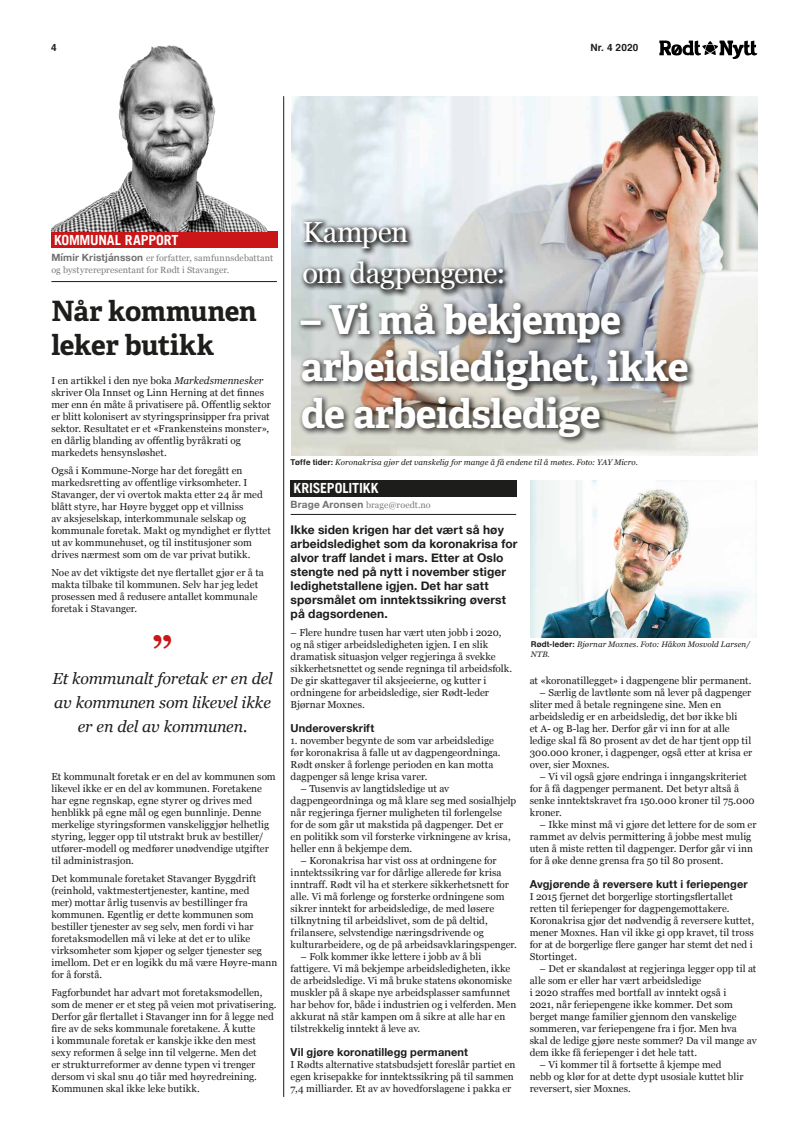
<style>
.page{position:relative;width:794px;height:1134px;background:#fff}
.page>*{position:absolute;margin:0;border:0;box-sizing:border-box;transform-origin:0 0}
.t1{font:700 40px/47px "Adelle Basic";letter-spacing:-.02em;color:#fff}
.t2{font:700 40px "Georgia";color:#ca1618}
.t3{font:29px/41.1px "Georgia";letter-spacing:-.025em;color:#fff}
.t4{font:700 28px/33.6px "Adelle Basic";letter-spacing:-.01em;color:#1d1d1b}
.t5{font:italic 16px/24px "Georgia";letter-spacing:-.01em;color:#1d1d1b;text-align:center}
.t6{font:700 14px "Trade Gothic LT";letter-spacing:-.005em;color:#fff}
.t7{font:700 12px/14px "Helvetica Neue";letter-spacing:.005em;color:#1d1d1b}
.t8{font:700 11px "Helvetica Neue";letter-spacing:.01em;color:#1d1d1b}
.t9{font:10px/12px "Georgia";letter-spacing:.005em;color:#1d1d1b}
.t10{font:700 10px "Helvetica";letter-spacing:.015em;color:#1d1d1b}
.t11{font:9px/12px "Georgia";letter-spacing:.01em;color:#7c7c7c}
.t12{font:italic 8px/10px "Georgia";letter-spacing:.01em;color:#1d1d1b}
.s1{font-family:"Helvetica Neue";font-weight:700;font-size:10px;color:#70706f}
.s2{font-style:italic}
.s3{font-family:"Helvetica";font-weight:700;font-style:normal}
</style>
<div class="page">
<svg style="left:659px;top:41px;width:98px;height:18px"></svg>
<hr style="left:283px;top:96px;width:1px;height:1001px;background:#1d1d1b">
<img style="left:291px;top:96px;width:466px;height:360px">
<div style="left:291px;top:480px;width:225px;height:16px;background:#1d1d1b"></div>
<hr style="left:291px;top:514px;width:225px;height:1px;background:#1d1d1b">
<div style="left:297px;top:299px;width:398px;height:146px;background:#1d1d1b;opacity:.75"></div>
<img style="left:530px;top:480px;width:227px;height:158px">
<svg style="left:299px;top:218px;width:212px;height:80px;background:#a8adae"></svg>
<hr style="left:51px;top:281px;width:226px;height:1px;background:#1d1d1b">
<div style="left:51px;top:232px;width:226px;height:16px;background:#ca1618"></div>
<img style="left:51px;top:45px;width:227px;height:187px">
<p class="t10" style="left:51px;top:39px;width:7px">4</p>
<p class="t10" style="left:590px;top:40px;width:49px">Nr. 4 2020</p>
<h3 class="t6" style="left:54px;top:231px;width:126px">KOMMUNAL RAPPORT</h3>
<p class="t11" style="left:51px;top:252px;width:223px"><span class="s1">Mímir Kristjánsson</span> er forfatter, samfunnsdebattant og bystyrerepresentant for Rødt i Stavanger.</p>
<h3 class="t4" style="left:51px;top:294px;width:207px">Når kommunen leker butikk</h3>
<p class="t9" style="left:51px;top:374px;width:221px">I en artikkel i den nye boka <span class="s2">Markedsmennesker </span>skriver Ola Innset og Linn Herning at det finnes mer enn én måte å privatisere på. Offentlig sektor er blitt kolonisert av styringsprinsipper fra privat sektor. Resultatet er et «Frankensteins monster», en dårlig blanding av offentlig byråkrati og markedets hensynsløshet.</p>
<p class="t9" style="left:51px;top:464px;width:221px">Også i Kommune-Norge har det foregått en markedsretting av offentlige virksomheter. I Stavanger, der vi overtok makta etter 24 år med blått styre, har Høyre bygget opp et villniss<br>av aksjeselskap, interkommunale selskap og kommunale foretak. Makt og myndighet er flyttet ut av kommunehuset, og til institusjoner som drives nærmest som om de var privat butikk.</p>
<p class="t9" style="left:51px;top:566px;width:214px">Noe av det viktigste det nye flertallet gjør er å ta makta tilbake til kommunen. Selv har jeg ledet prosessen med å redusere antallet kommunale foretak i Stavanger.</p>
<h1 class="t2" style="left:152px;top:621px;width:22px">”</h1>
<h3 class="t5" style="left:52px;top:666px;width:222px">Et kommunalt foretak er en del av kommunen som likevel ikke er en del av kommunen.</h3>
<p class="t9" style="left:51px;top:770px;width:226px">Et kommunalt foretak er en del av kommunen som likevel ikke er en del av kommunen. Foretakene har egne regnskap, egne styrer og drives med henblikk på egne mål og egen bunnlinje. Denne merkelige styringsformen vanskeliggjør helhetlig styring, legger opp til utstrakt bruk av bestiller/ utfører-modell og medfører unødvendige utgifter til administrasjon.</p>
<p class="t9" style="left:51px;top:872px;width:228px">Det kommunale foretaket Stavanger Byggdrift (reinhold, vaktmestertjenester, kantine, med<br>mer) mottar årlig tusenvis av bestillinger fra kommunen. Egentlig er dette kommunen som bestiller tjenester av seg selv, men fordi vi har foretaksmodellen må vi leke at det er to ulike virksomheter som kjøper og selger tjenester seg imellom. Det er en logikk du må være Høyre-mann for å forstå.</p>
<p class="t9" style="left:51px;top:986px;width:227px">Fagforbundet har advart mot foretaksmodellen, som de mener er et steg på veien mot privatisering.<br>Derfor går flertallet i Stavanger inn for å legge ned fire av de seks kommunale foretakene. Å kutte<br>i kommunale foretak er kanskje ikke den mest sexy reformen å selge inn til velgerne. Men det<br>er strukturreformer av denne typen vi trenger dersom vi skal snu 40 tiår med høyredreining.<br>Kommunen skal ikke leke butikk.</p>
<h2 class="t3" style="left:302px;top:210px;width:205px">Kampen<br>om dagpengene:</h2>
<h1 class="t1" style="left:301px;top:297px;width:389px">– Vi må bekjempe arbeidsledighet, ikke de arbeidsledige</h1>
<p class="t12" style="left:291px;top:456px;width:349px"><span class="s3">Tøffe tider:</span> Koronakrisa gjør det vanskelig for mange å få endene til å møtes. Foto: YAY Micro.</p>
<h3 class="t6" style="left:293px;top:480px;width:86px">KRISEPOLITIKK</h3>
<p class="t11" style="left:291px;top:499px;width:142px"><span class="s1">Brage Aronsen</span> brage@roedt.no</p>
<p class="t7" style="left:291px;top:523px;width:228px">Ikke siden krigen har det vært så høy arbeidsledighet som da koronakrisa for alvor traff landet i mars. Etter at Oslo stengte ned på nytt i november stiger ledighetstallene igjen. Det har satt spørsmålet om inntektssikring øverst på dagsordenen.</p>
<p class="t9" style="left:291px;top:626px;width:223px">– Flere hundre tusen har vært uten jobb i 2020, og nå stiger arbeidsledigheten igjen. I en slik dramatisk situasjon velger regjeringa å svekke sikkerhetsnettet og sende regninga til arbeidsfolk.<br>De gir skattegaver til aksjeeierne, og kutter i ordningene for arbeidsledige, sier Rødt-leder Bjørnar Moxnes.</p>
<p class="t8" style="left:291px;top:719px;width:85px">Underoverskrift</p>
<p class="t9" style="left:291px;top:734px;width:211px">1. november begynte de som var arbeidsledige før koronakrisa å falle ut av dagpengeordninga.<br>Rødt ønsker å forlenge perioden en kan motta dagpenger så lenge krisa varer.</p>
<p class="t9" style="left:291px;top:782px;width:227px;text-indent:10px">– Tusenvis av langtidsledige ut av dagpengeordninga og må klare seg med sosialhjelp når regjeringa fjerner muligheten til forlengelse for de som går ut makstida på dagpenger. Det er en politikk som vil forsterke virkningene av krisa, heller enn å bekjempe dem.</p>
<p class="t9" style="left:291px;top:854px;width:228px;text-indent:10px">– Koronakrisa har vist oss at ordningene for inntektssikring var for dårlige allerede før krisa inntraff. Rødt vil ha et sterkere sikkerhetsnett for alle. Vi må forlenge og forsterke ordningene som sikrer inntekt for arbeidsledige, de med løsere tilknytning til arbeidslivet, som de på deltid, frilansere, selvstendige næringsdrivende og kulturarbeidere, og de på arbeidsavklaringspenger.</p>
<p class="t9" style="left:291px;top:950px;width:227px;text-indent:10px">– Folk kommer ikke lettere i jobb av å bli fattigere. Vi må bekjempe arbeidsledigheten, ikke de arbeidsledige. Vi må bruke statens økonomiske muskler på å skape nye arbeidsplasser samfunnet har behov for, både i industrien og i velferden. Men akkurat nå står kampen om å sikre at alle har en tilstrekkelig inntekt å leve av.</p>
<p class="t8" style="left:291px;top:1043px;width:179px">Vil gjøre koronatillegg permanent</p>
<p class="t9" style="left:291px;top:1058px;width:226px">I Rødts alternative statsbudsjett foreslår partiet en egen krisepakke for inntektssikring på til sammen<br>7,4 milliarder. Et av av hovedforslagene i pakka er</p>
<p class="t12" style="left:531px;top:639px;width:221px"><span class="s3">Rødt-leder:</span> Bjørnar Moxnes. Foto: Håkon Mosvold Larsen/<br>NTB.</p>
<p class="t9" style="left:530px;top:674px;width:223px">at «koronatillegget» i dagpengene blir permanent.</p>
<p class="t9" style="left:530px;top:686px;width:224px;text-indent:10px">– Særlig de lavtlønte som nå lever på dagpenger sliter med å betale regningene sine. Men en arbeidsledig er en arbeidsledig, det bør ikke bli<br>et A- og B-lag her. Derfor går vi inn for at alle ledige skal få 80 prosent av det de har tjent opp til 300.000 kroner, i dagpenger, også etter at krisa er over, sier Moxnes.</p>
<p class="t9" style="left:530px;top:770px;width:226px;text-indent:10px">– Vi vil også gjøre endringa i inngangskriteriet for å få dagpenger permanent. Det betyr altså å senke inntektskravet fra 150.000 kroner til 75.000 kroner.</p>
<p class="t9" style="left:530px;top:818px;width:228px;text-indent:10px">– Ikke minst må vi gjøre det lettere for de som er rammet av delvis permittering å jobbe mest mulig uten å miste retten til dagpenger. Derfor går vi inn for å øke denne grensa fra 50 til 80 prosent.</p>
<p class="t8" style="left:530px;top:875px;width:219px">Avgjørende å reversere kutt i feriepenger</p>
<p class="t9" style="left:530px;top:890px;width:226px">I 2015 fjernet det borgerlige stortingsflertallet retten til feriepenger for dagpengemottakere.<br>Koronakrisa gjør det nødvendig å reversere kuttet, mener Moxnes. Han vil ikke gi opp kravet, til tross for at de borgerlige flere ganger har stemt det ned i Stortinget.</p>
<p class="t9" style="left:530px;top:962px;width:228px;text-indent:10px">– Det er skandaløst at regjeringa legger opp til at alle som er eller har vært arbeidsledige<br>i 2020 straffes med bortfall av inntekt også i<br>2021, når feriepengene ikke kommer. Det som berget mange familier gjennom den vanskelige sommeren, var feriepengene fra i fjor. Men hva skal de ledige gjøre neste sommer? Da vil mange av dem ikke få feriepenger i det hele tatt.</p>
<p class="t9" style="left:530px;top:1058px;width:215px;text-indent:10px">– Vi kommer til å fortsette å kjempe med nebb og klør for at dette dypt usosiale kuttet blir reversert, sier Moxnes.</p>
</div>
